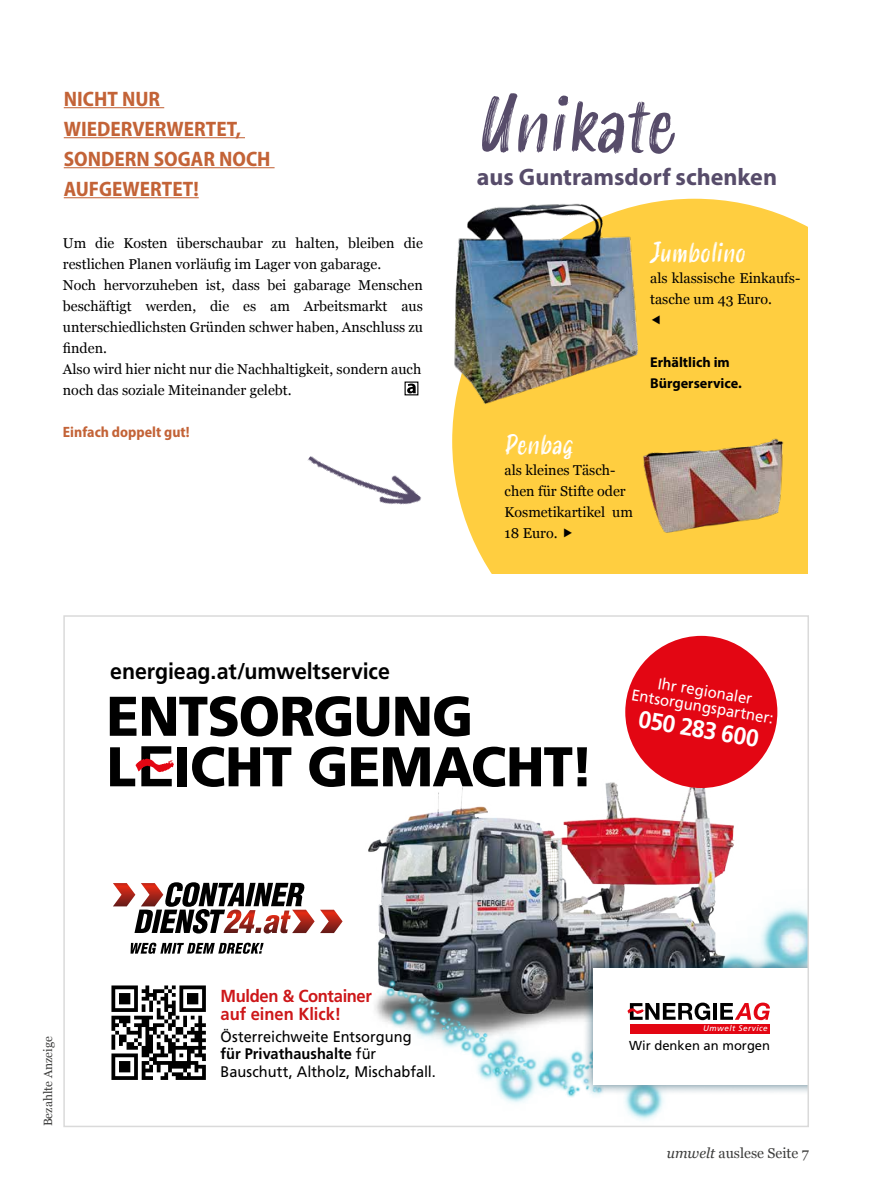
<style>
.page{position:relative;width:893px;height:1191px;background:#fff}
.page>*{position:absolute;margin:0;border:0;box-sizing:border-box;transform-origin:0 0}
.t1{font:italic 75px "Smoothy";color:#574c6a}
.t2{font:900 55.8px/50.6px "Frutiger LT Pro";letter-spacing:-.015em;color:#000;scale:.95 1}
.t3{font:italic 25.95px "Smoothy";color:#fff}
.t4{font:700 24.15px "Frutiger LT Pro";color:#fff;scale:.95 1}
.t5{font:700 24px "Myriad Pro";color:#574c6a}
.t6{font:700 22.5px "Frutiger LT Pro";letter-spacing:-.005em;color:#000;scale:.95 1}
.t7{font:21px/30px "Myriad Variable Concept";color:#c36337}
.t8{font:700 17.4px/17.4px "Frutiger LT Pro";letter-spacing:-.02em;color:#cd1719;scale:.95 1}
.t9{font:15.75px/15.8px "Frutiger LT Pro";color:#fff;text-align:center;scale:.95 1}
.t10{font:15.3px/17.5px "Frutiger LT Pro";color:#000;scale:.95 1}
.t11{font:15px "Myriad Variable Concept";color:#c36337}
.t12{font:14.25px/21px "Georgia";color:#000}
.t13{font:700 14.25px/21px "Myriad Pro";color:#000}
.t14{font:14.25px "Georgia";color:#3c3c3b}
.t15{font:13.05px "Frutiger LT Pro";color:#000}
.t16{font:12px "Georgia";color:#3c3c3b}
.t17{font:italic 8.1px "Frutiger LT Pro";letter-spacing:.06em;color:#fff}
.s1{font-weight:700}
.s2{font-style:italic}
</style>
<div class="page">
<hr style="left:64px;top:107px;width:100px;height:1px;background:#c36337">
<hr style="left:64px;top:137px;width:181px;height:1px;background:#c36337">
<hr style="left:64px;top:167px;width:211px;height:1px;background:#c36337">
<hr style="left:64px;top:197px;width:135px;height:1px;background:#c36337">
<svg style="left:407px;top:383px;width:9px;height:10px"></svg>
<div style="left:452px;top:199px;width:356px;height:484px;background:#ffce40"></div>
<img style="left:452px;top:199px;width:205px;height:220px">
<img style="left:640px;top:427px;width:153px;height:115px">
<div style="left:446px;top:574px;width:447px;height:102px;background:#fff"></div>
<img style="left:368px;top:721px;width:401px;height:131px">
<svg style="left:131px;top:942px;width:133px;height:12px"></svg>
<svg style="left:113px;top:882px;width:230px;height:52px"></svg>
<svg style="left:136px;top:746px;width:38px;height:40px"></svg>
<div style="left:625px;top:636px;width:152px;height:152px;background:#e30613;border-radius:50%"></div>
<img style="left:369px;top:813px;width:437px;height:307px">
<div style="left:582px;top:957px;width:226px;height:138px;background:#003952;opacity:.7"></div>
<div style="left:593px;top:968px;width:215px;height:116px;background:#fff"></div>
<hr style="left:713px;top:1003px;width:4px;height:16px;background:#000">
<div style="left:630px;top:1023px;width:139px;height:10px;background:#e30613"></div>
<svg style="left:720px;top:1002px;width:50px;height:29px"></svg>
<svg style="left:627px;top:1002px;width:83px;height:18px"></svg>
<div style="left:702px;top:1024px;width:66px;height:9px;background:#e30613"></div>
<svg style="left:111px;top:985px;width:95px;height:95px"></svg>
<img style="left:307px;top:456px;width:114px;height:49px">
<svg style="left:564px;top:528px;width:8px;height:9px"></svg>
<svg style="left:652px;top:315px;width:8px;height:9px"></svg>
<h3 class="t7" style="left:64px;top:84px;width:208px">NICHT NUR<br>WIEDERVERWERTET,<br>SONDERN SOGAR NOCH<br>AUFGEWERTET!</h3>
<p class="t12" style="left:63px;top:232px;width:361px">Um die Kosten überschaubar zu halten, bleiben die restlichen Planen vorläufig im Lager von gabarage.<br>Noch hervorzuheben ist, dass bei gabarage Menschen beschäftigt werden, die es am Arbeitsmarkt aus unterschiedlichsten Gründen schwer haben, Anschluss zu finden.<br>Also wird hier nicht nur die Nachhaltigkeit, sondern auch noch das soziale Miteinander gelebt.</p>
<p class="t11" style="left:63px;top:423px;width:128px">Einfach doppelt gut!</p>
<h1 class="t1" style="left:477px;top:70px;width:199px">Unikate</h1>
<h3 class="t5" style="left:477px;top:161px;width:302px">aus Guntramsdorf schenken</h3>
<h3 class="t3" style="left:650px;top:234px;width:97px">Jumbolino</h3>
<p class="t12" style="left:650px;top:267px;width:152px">als klassische Einkaufs&shy;tasche um 43 Euro.</p>
<h3 class="t3" style="left:505px;top:425px;width:69px">Penbag</h3>
<p class="t12" style="left:505px;top:459px;width:130px">als kleines Täsch&shy;chen für Stifte oder<br>Kosmetikartikel um<br>18 Euro.</p>
<p class="t13" style="left:650px;top:351px;width:93px">Erhältlich im<br>Bürgerservice.</p>
<h3 class="t6" style="left:110px;top:658px;width:296px">energieag.at/umweltservice</h3>
<h2 class="t2" style="left:107px;top:691px;width:514px">ENTSORGUNG<br>L ICHT GEMACHT!</h2>
<p class="t9" style="left:636px;top:671px;width:153px;rotate:10deg">Ihr regionaler<br>Entsorgungspartner:</p>
<h3 class="t4" style="left:641px;top:705px;width:129px;rotate:9deg">050 283 600</h3>
<p class="t16" style="left:39px;top:1126px;width:91px;rotate:-90deg">Bezahlte Anzeige</p>
<p class="t8" style="left:221px;top:987px;width:161px">Mulden &amp; Container auf einen Klick!</p>
<p class="t10" style="left:221px;top:1027px;width:228px">Österreichweite Entsorgung<br><span class="s1">für Privathaushalte</span> für<br>Bauschutt, Altholz, Mischabfall.</p>
<p class="t17" style="left:703px;top:1023px;width:66px">Umwelt Service</p>
<p class="t15" style="left:629px;top:1037px;width:143px">Wir denken an morgen</p>
<p class="t14" style="left:667px;top:1142px;width:144px"><span class="s2">umwelt</span> auslese Seite 7</p>
</div>
